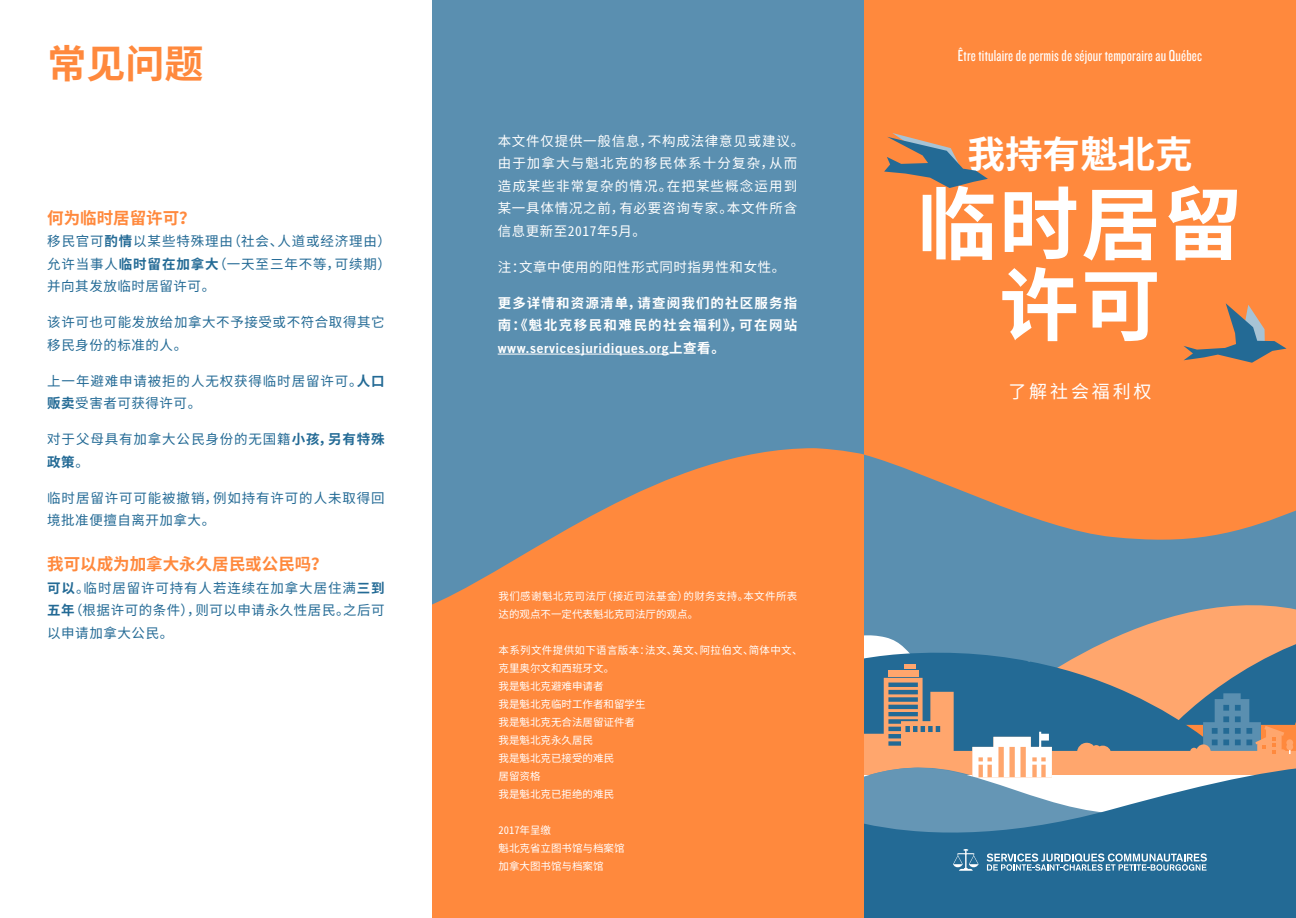
<style>
.page{position:relative;width:1296px;height:918px;background:#fff}
.page>*{position:absolute;margin:0;border:0;box-sizing:border-box;transform-origin:0 0}
.msotitle3{font:700 79.5px "Source Han Sans HWSC";letter-spacing:.03em;color:#fff}
.t1{font:700 39px "Source Han Sans HWSC";color:#ff893d}
.msotitle3-2{font:700 37.5px "Source Han Sans HWSC";color:#fff}
.msotitle3-3{font:18px "Source Han Sans HWSC";letter-spacing:.16em;color:#fff}
.Text{font:16.5px "Knockout SAQ28 Junior Featherwt";letter-spacing:.01em;color:#fff}
.QuestionOrange{font:700 16.5px "Source Han Sans HWSC";color:#ff893d}
.Text-Bleu{font:13.5px/22.5px "Source Han Sans HWSC";letter-spacing:.06em;color:#236a95}
.credits_1{font:13.5px/22.5px "Source Han Sans HWSC";letter-spacing:.055em;color:#fff}
.t2{font:700 13.5px/22.5px "Source Han Sans HWSC";letter-spacing:.085em;color:#fff;text-align:justify}
.credits_1-2{font:10.5px "Source Han Sans HWSC";color:#fff}
.credits_1-3{font:10.5px/18px "Source Han Sans HWSC";letter-spacing:.035em;color:#fff}
.s1{font-weight:700}
.s2{font-family:"Trade Gothic Bold Two";font-weight:400}
</style>
<div class="page">
<div style="left:864px;top:0;width:432px;height:918px;background:#ff893d"></div>
<svg style="left:864px;top:454px;width:432px;height:163px;fill:#5a8fb0"></svg>
<div style="left:988px;top:562px;width:308px;height:55px;background:#5a8fb0"></div>
<div style="left:432px;top:0;width:432px;height:918px;background:#5a8fb0"></div>
<svg style="left:432px;top:448px;width:432px;height:470px;background:#eb894a"></svg>
<hr style="left:498px;top:354px;width:171px;height:1px;background:#fff">
<svg style="left:864px;top:617px;width:432px;height:301px;background:#6a8899"></svg>
<svg style="left:1184px;top:303px;width:103px;height:60px"></svg>
<svg style="left:884px;top:133px;width:104px;height:55px"></svg>
<p class="t1" style="left:47px;top:42px;width:157px">常见问题</p>
<p class="QuestionOrange" style="left:47px;top:208px;width:150px">何为临时居留许可？</p>
<p class="Text-Bleu" style="left:47px;top:230px;width:345px;text-align:justify">移民官可<span class="s1">酌情</span>以某些特殊理由（社会、人道或经济理由）允许当事人<span class="s1">临时留在加拿大</span>（一天至三年不等，可续期）并向其发放临时居留许可。</p>
<p class="Text-Bleu" style="left:47px;top:311px;width:339px">该许可也可能发放给加拿大不予接受或不符合取得其它移民身份的标准的人。</p>
<p class="Text-Bleu" style="left:47px;top:370px;width:339px">上一年避难申请被拒的人无权获得临时居留许可。<span class="s1">人口贩卖</span>受害者可获得许可。</p>
<p class="Text-Bleu" style="left:47px;top:428px;width:339px">对于父母具有加拿大公民身份的无国籍<span class="s1">小孩，另有特殊政策</span>。</p>
<p class="Text-Bleu" style="left:47px;top:487px;width:339px">临时居留许可可能被撤销，例如持有许可的人未取得回境批准便擅自离开加拿大。</p>
<p class="QuestionOrange" style="left:47px;top:555px;width:282px">我可以成为加拿大永久居民或公民吗？</p>
<p class="Text-Bleu" style="left:47px;top:577px;width:339px;text-align:justify"><span class="s1">可以</span>。临时居留许可持有人若连续在加拿大居住满<span class="s1">三到五年</span>（根据许可的条件），则可以申请永久性居民。之后可以申请加拿大公民。</p>
<p class="credits_1" style="left:498px;top:130px;width:308px">本文件仅提供一般信息，不构成法律意见或建议。由于加拿大与魁北克的移民体系十分复杂，从而造成某些非常复杂的情况。在把某些概念运用到某一具体情况之前，有必要咨询专家。本文件所含信息更新至2017年5月。</p>
<p class="credits_1" style="left:498px;top:256px;width:289px">注：文章中使用的阳性形式同时指男性和女性。</p>
<p class="t2" style="left:498px;top:292px;width:301px">更多详情和资源清单，请查阅我们的社区服务指南：《魁北克移民和难民的社会福利》，可在网站<span class="s2">www.servicesjuridiques.org</span>上查看。</p>
<p class="credits_1-3" style="left:499px;top:588px;width:300px">我们感谢魁北克司法厅（接近司法基金）的财务支持。本文件所表达的观点不一定代表魁北克司法厅的观点。</p>
<p class="credits_1-3" style="left:499px;top:642px;width:305px">本系列文件提供如下语言版本：法文、英文、阿拉伯文、简体中文、克里奥尔文和西班牙文。</p>
<p class="credits_1-2" style="left:499px;top:681px;width:106px">我是魁北克避难申请者</p>
<p class="credits_1-2" style="left:499px;top:699px;width:148px">我是魁北克临时工作者和留学生</p>
<p class="credits_1-2" style="left:499px;top:717px;width:138px">我是魁北克无合法居留证件者</p>
<p class="credits_1-2" style="left:499px;top:735px;width:96px">我是魁北克永久居民</p>
<p class="credits_1-2" style="left:499px;top:753px;width:117px">我是魁北克已接受的难民</p>
<p class="credits_1-2" style="left:499px;top:771px;width:43px">居留资格</p>
<p class="credits_1-2" style="left:499px;top:789px;width:117px">我是魁北克已拒绝的难民</p>
<p class="credits_1-2" style="left:499px;top:825px;width:54px">2017年呈缴</p>
<p class="credits_1-2" style="left:499px;top:843px;width:127px">魁北克省立图书馆与档案馆</p>
<p class="credits_1-2" style="left:499px;top:861px;width:106px">加拿大图书馆与档案馆</p>
<p class="Text" style="left:958px;top:47px;width:246px">Être titulaire de permis de séjour temporaire au Québec</p>
<p class="msotitle3-2" style="left:968px;top:133px;width:226px">我持有魁北克</p>
<p class="msotitle3" style="left:917px;top:179px;width:327px">临时居留</p>
<p class="msotitle3" style="left:999px;top:260px;width:163px">许可</p>
<p class="msotitle3-3" style="left:1008px;top:382px;width:145px">了解社会福利权</p>
</div>
